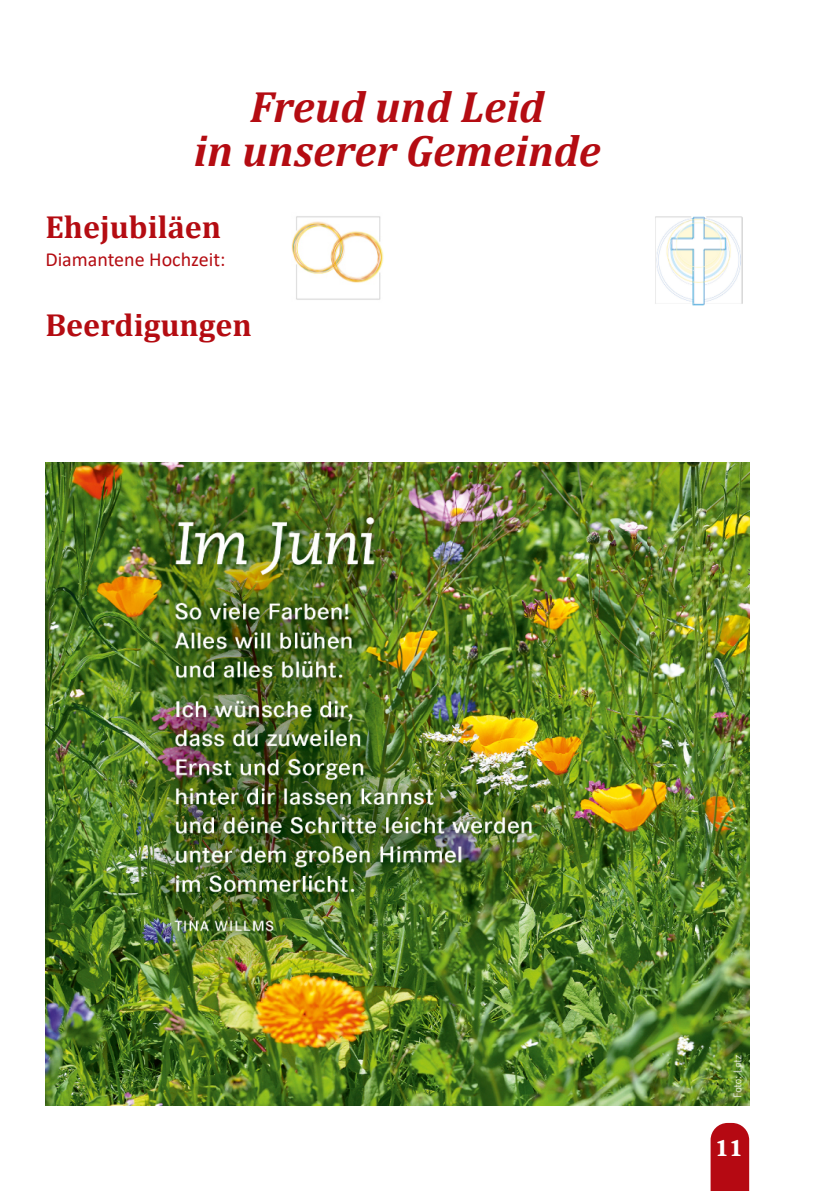
<style>
.page{position:relative;width:840px;height:1191px;background:#fff}
.page>*{position:absolute;margin:0;border:0;box-sizing:border-box;transform-origin:0 0}
.t1{font:italic 700 44px/44px "Cambria";color:#b40c12;text-align:center}
.t2{font:700 32px "Cambria";color:#b40c12}
.t3{font:600 22px "Souvenir IT Cby BT";color:#fff}
.t4{font:20px "Calibri";color:#b40c12}
</style>
<div class="page">
<img style="left:655px;top:216px;width:88px;height:90px">
<img style="left:291px;top:216px;width:92px;height:84px">
<svg style="left:710px;top:1123px;width:38px;height:68px;background:#b9171f"></svg>
<img style="left:45px;top:463px;width:703px;height:643px">
<p class="t1" style="left:194px;top:87px;width:408px">Freud und Leid<br>in unserer Gemeinde</p>
<p class="t2" style="left:45px;top:213px;width:177px">Ehejubiläen</p>
<p class="t4" style="left:45px;top:251px;width:181px">Diamantene Hochzeit:</p>
<p class="t2" style="left:45px;top:311px;width:208px">Beerdigungen</p>
<p class="t3" style="left:715px;top:1139px;width:29px">11</p>
</div>
